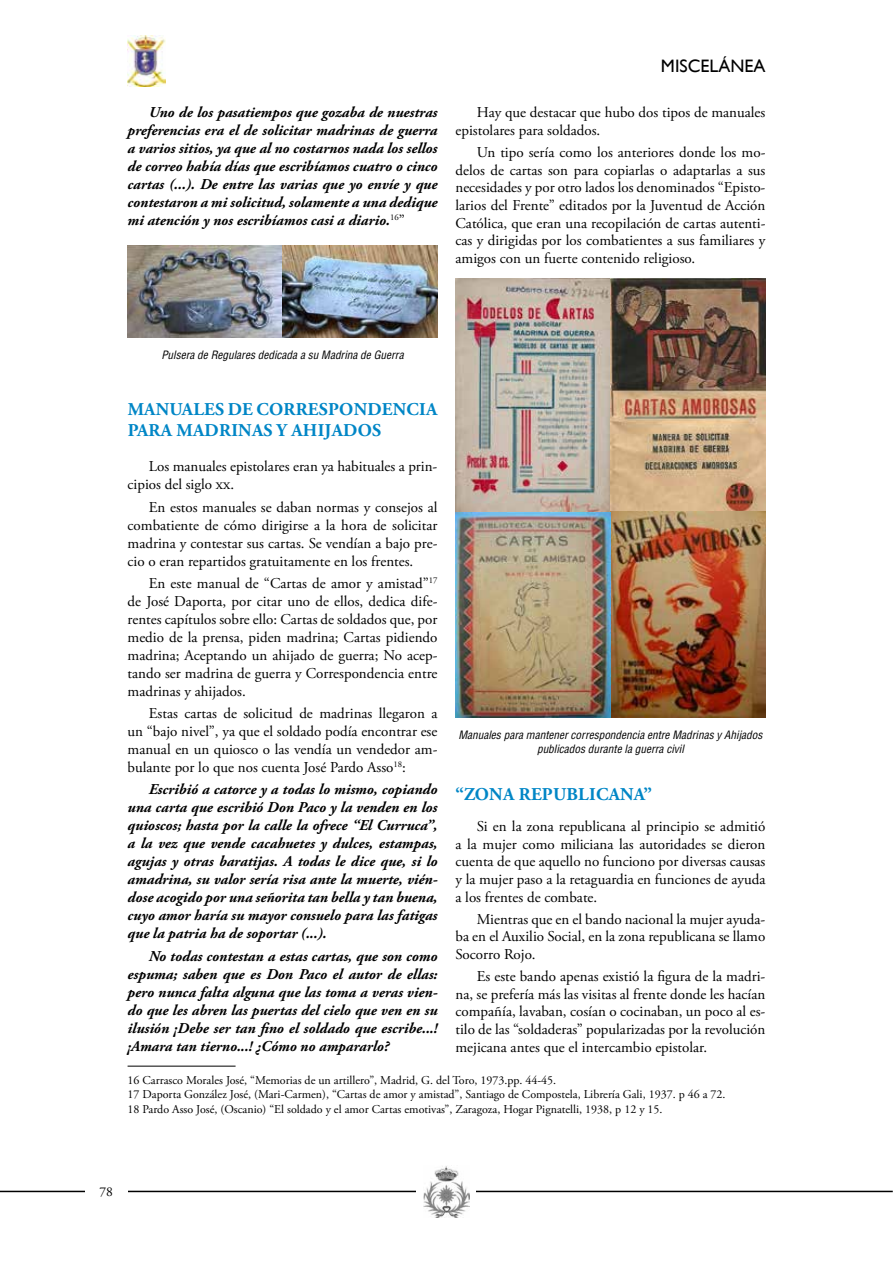
<style>
.page{position:relative;width:893px;height:1263px;background:#fff}
.page>*{position:absolute;margin:0;border:0;box-sizing:border-box;transform-origin:0 0}
.t1{font:700 18px/21.6px "Adobe Garamond Pro";letter-spacing:.015em;color:#0086c6}
.t2{font:18px "Gill Sans";color:#000}
.t3{font:15px/17.7px "Adobe Garamond Pro";color:#000;text-align:justify}
.t4{font:italic 700 15px/18px "Adobe Garamond Pro";color:#000;text-align:justify}
.t5{font:13.5px "Adobe Garamond Pro";color:#000}
.t6{font:12px/14.9px "Adobe Garamond Pro";color:#000}
.t7{font:italic condensed 11.25px/13.5px "Helvetica";color:#000;text-align:center}
.s1{font-weight:400;font-style:normal}
</style>
<div class="page">
<img style="left:128px;top:36px;width:37px;height:51px">
<hr style="left:0;top:1191px;width:893px;height:1px;background:#000">
<div style="left:417px;top:1160px;width:59px;height:62px;background:#fff"></div>
<img style="left:423px;top:1166px;width:47px;height:51px">
<div style="left:85px;top:1170px;width:43px;height:43px;background:#fff"></div>
<img style="left:128px;top:245px;width:309px;height:92px">
<img style="left:455px;top:279px;width:310px;height:234px">
<img style="left:610px;top:511px;width:155px;height:206px">
<img style="left:455px;top:513px;width:155px;height:204px">
<hr style="left:128px;top:1066px;width:108px;height:1px;background:#000">
<p class="t4" style="left:128px;top:104px;width:311px;text-indent:21px">Uno de los pasatiempos que gozaba de nuestras preferencias era el de solicitar madrinas de guerra a varios sitios, ya que al no costarnos nada los sellos de correo había días que escribíamos cuatro o cinco cartas (...). De entre las varias que yo envíe y que contestaron a mi solicitud, solamente a una dedique mi atención y nos escribíamos casi a diario.<sup>16</sup><span class="s1">”</span></p>
<p class="t2" style="left:661px;top:55px;width:106px">MISCELÁNEA</p>
<p class="t3" style="left:455px;top:104px;width:311px;text-indent:21px">Hay que destacar que hubo dos tipos de manuales epistolares para soldados.</p>
<p class="t3" style="left:455px;top:144px;width:311px;text-indent:21px">Un tipo sería como los anteriores donde los mo&shy;delos de cartas son para copiarlas o adaptarlas a sus necesidades y por otro lados los denominados “Episto&shy;larios del Frente” editados por la Juventud de Acción Católica, que eran una recopilación de cartas autenti&shy;cas y dirigidas por los combatientes a sus familiares y amigos con un fuerte contenido religioso.</p>
<p class="t7" style="left:161px;top:348px;width:244px">Pulsera de Regulares dedicada a su Madrina de Guerra</p>
<p class="t1" style="left:128px;top:399px;width:311px">MANUALES DE CORRESPONDENCIA<br>PARA MADRINAS Y AHIJADOS</p>
<p class="t3" style="left:128px;top:458px;width:311px;text-indent:21px">Los manuales epistolares eran ya habituales a prin&shy;cipios del siglo xx.</p>
<p class="t3" style="left:128px;top:498px;width:311px;text-indent:21px">En estos manuales se daban normas y consejos al combatiente de cómo dirigirse a la hora de solicitar madrina y contestar sus cartas. Se vendían a bajo pre&shy;cio o eran repartidos gratuitamente en los frentes.</p>
<p class="t3" style="left:128px;top:575px;width:311px;text-indent:21px">En este manual de “Cartas de amor y amistad”<sup>17 </sup>de José Daporta, por citar uno de ellos, dedica dife&shy;rentes capítulos sobre ello: Cartas de soldados que, por medio de la prensa, piden madrina; Cartas pidiendo madrina; Aceptando un ahijado de guerra; No acep&shy;tando ser madrina de guerra y Correspondencia entre madrinas y ahijados.</p>
<p class="t3" style="left:128px;top:705px;width:312px;text-indent:21px">Estas cartas de solicitud de madrinas llegaron a un “bajo nivel”, ya que el soldado podía encontrar ese manual en un quiosco o las vendía un vendedor am&shy;bulante por lo que nos cuenta José Pardo Asso<sup>18</sup>:</p>
<p class="t4" style="left:128px;top:781px;width:311px;text-indent:21px">Escribió a catorce y a todas lo mismo, copiando una carta que escribió Don Paco y la venden en los quioscos; hasta por la calle la ofrece “El Curruca”, a la vez que vende cacahuetes y dulces, estampas, agujas y otras baratijas. A todas le dice que, si lo amadrina, su valor sería risa ante la muerte, vién&shy;dose acogido por una señorita tan bella y tan buena, cuyo amor haría su mayor consuelo para las fatigas que la patria ha de soportar (...).</p>
<p class="t4" style="left:128px;top:947px;width:311px;text-indent:21px">No todas contestan a estas cartas, que son como espuma; saben que es Don Paco el autor de ellas: pero nunca falta alguna que las toma a veras vien&shy;do que les abren las puertas del cielo que ven en su ilusión ¡Debe ser tan fino el soldado que escribe...! ¡Amara tan tierno...! ¿Cómo no ampararlo?</p>
<p class="t7" style="left:458px;top:728px;width:305px">Manuales para mantener correspondencia entre Madrinas y Ahijados publicados durante la guerra civil</p>
<p class="t1" style="left:455px;top:784px;width:198px">“ZONA REPUBLICANA”</p>
<p class="t3" style="left:455px;top:818px;width:312px;text-indent:21px">Si en la zona republicana al principio se admitió a la mujer como miliciana las autoridades se dieron cuenta de que aquello no funciono por diversas causas y la mujer paso a la retaguardia en funciones de ayuda a los frentes de combate.</p>
<p class="t3" style="left:455px;top:910px;width:311px;text-indent:21px">Mientras que en el bando nacional la mujer ayuda&shy;ba en el Auxilio Social, en la zona republicana se llamo Socorro Rojo.</p>
<p class="t3" style="left:455px;top:968px;width:311px;text-indent:21px">Es este bando apenas existió la figura de la madri&shy;na, se prefería más las visitas al frente donde les hacían compañía, lavaban, cosían o cocinaban, un poco al es&shy;tilo de las “soldaderas” popularizadas por la revolución mejicana antes que el intercambio epistolar.</p>
<p class="t6" style="left:128px;top:1073px;width:600px">16 Carrasco Morales José, “Memorias de un artillero”, Madrid, G. del Toro, 1973.pp. 44-45.<br>17 Daporta González José, (Mari-Carmen), “Cartas de amor y amistad”, Santiago de Compostela, Librería Gali, 1937. p 46 a 72.<br>18 Pardo Asso José, (Oscanio) “El soldado y el amor Cartas emotivas”, Zaragoza, Hogar Pignatelli, 1938, p 12 y 15.</p>
<p class="t5" style="left:100px;top:1184px;width:15px">78</p>
</div>
